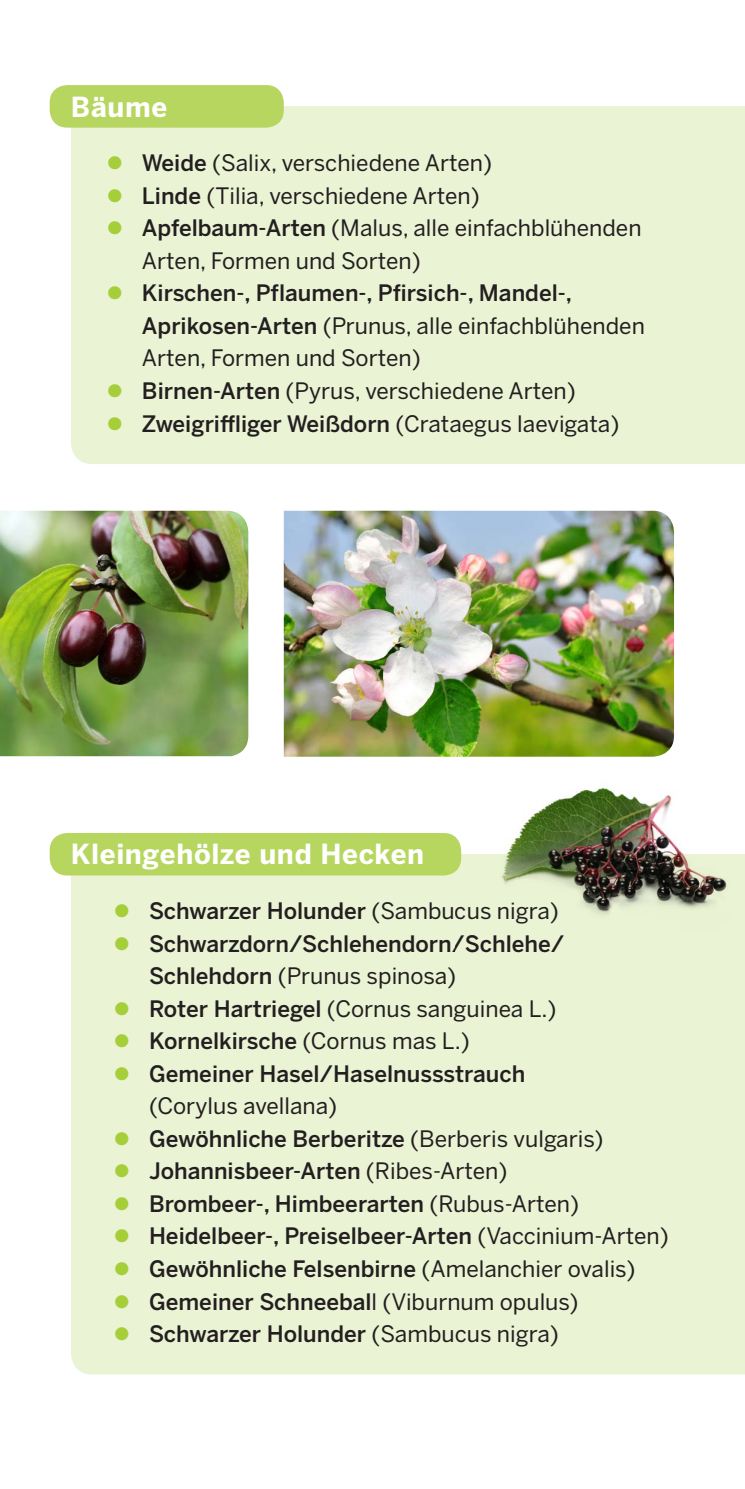
<style>
.page{position:relative;width:745px;height:1489px;background:#fff}
.page>*{position:absolute;margin:0;border:0;box-sizing:border-box;transform-origin:0 0}
.t1{font:700 27.5px "Benton Sans";letter-spacing:.02em;color:#fff}
.t2{font:500 22.5px/32.5px "Benton Sans";color:#231f20}
.t3{font:22.5px/32.5px "Benton Sans";color:#231f20}
.s1{color:#a6ce39}
.s2{font-weight:500}
.s3{font-weight:400}
</style>
<div class="page">
<img style="left:283px;top:510px;width:390px;height:246px">
<div style="left:71px;top:106px;width:673px;height:358px;background:#eaf3d4"></div>
<div style="left:50px;top:85px;width:233px;height:43px;background:#b6d65f;border-radius:17px"></div>
<div style="left:71px;top:854px;width:673px;height:520px;background:#eaf3d4"></div>
<div style="left:50px;top:833px;width:411px;height:42px;background:#b6d65f;border-radius:17px"></div>
<img style="left:457px;top:788px;width:283px;height:162px">
<img style="left:0;top:510px;width:248px;height:246px">
<p class="t1" style="left:71px;top:90px;width:98px">Bäume</p>
<p class="t3" style="left:106px;top:147px;width:387px"><span class="s1">●</span> <span class="s2">Weide</span> (Salix, verschiedene Arten)</p>
<p class="t3" style="left:106px;top:179px;width:374px"><span class="s1">●</span> <span class="s2">Linde</span> (Tilia, verschiedene Arten)</p>
<p class="t3" style="left:142px;top:212px;width:501px;text-indent:-35px"><span class="s1">●</span> <span class="s2">Apfelbaum-Arten</span> (Malus, alle einfachblühenden<br>Arten, Formen und Sorten)</p>
<p class="t2" style="left:142px;top:277px;width:504px;text-indent:-35px"><span class="s1">●</span> Kirschen-, Pflaumen-, Pfirsich-, Mandel-,<br>Aprikosen-Arten <span class="s3">(Prunus, alle einfachblühenden<br>Arten, Formen und Sorten)</span></p>
<p class="t3" style="left:106px;top:374px;width:470px"><span class="s1">●</span> <span class="s2">Birnen-Arten</span> (Pyrus, verschiedene Arten)</p>
<p class="t2" style="left:106px;top:407px;width:514px"><span class="s1">●</span> Zweigriffliger Weißdorn <span class="s3">(Crataegus laevigata)</span></p>
<p class="t1" style="left:71px;top:838px;width:354px">Kleingehölze und Hecken</p>
<p class="t2" style="left:113px;top:894px;width:446px"><span class="s1">●</span> Schwarzer Holunder <span class="s3">(Sambucus nigra)</span></p>
<p class="t2" style="left:149px;top:927px;width:416px;text-indent:-35px"><span class="s1">●</span> Schwarzdorn/Schlehendorn/Schlehe/<br>Schlehdorn <span class="s3">(Prunus spinosa)</span></p>
<p class="t3" style="left:113px;top:992px;width:444px"><span class="s1">●</span> <span class="s2">Roter Hartriegel</span> (Cornus sanguinea L.)</p>
<p class="t2" style="left:113px;top:1024px;width:357px"><span class="s1">●</span> Kornelkirsche <span class="s3">(Cornus mas L.)</span></p>
<p class="t2" style="left:149px;top:1057px;width:377px;text-indent:-35px"><span class="s1">●</span> Gemeiner Hasel/Haselnussstrauch <span class="s3">(Corylus avellana)</span></p>
<p class="t2" style="left:113px;top:1122px;width:491px"><span class="s1">●</span> Gewöhnliche Berberitze <span class="s3">(Berberis vulgaris)</span></p>
<p class="t2" style="left:113px;top:1154px;width:395px"><span class="s1">●</span> Johannisbeer-Arten <span class="s3">(Ribes-Arten)</span></p>
<p class="t2" style="left:113px;top:1187px;width:467px"><span class="s1">●</span> Brombeer-, Himbeerarten <span class="s3">(Rubus-Arten)</span></p>
<p class="t2" style="left:113px;top:1219px;width:556px"><span class="s1">●</span> Heidelbeer-, Preiselbeer-Arten <span class="s3">(Vaccinium-Arten)</span></p>
<p class="t2" style="left:113px;top:1252px;width:523px"><span class="s1">●</span> Gewöhnliche Felsenbirne <span class="s3">(Amelanchier ovalis)</span></p>
<p class="t2" style="left:113px;top:1284px;width:466px"><span class="s1">●</span> Gemeiner Schneebal<span class="s3">l (Viburnum opulus)</span></p>
<p class="t2" style="left:113px;top:1317px;width:446px"><span class="s1">●</span> Schwarzer Holunder <span class="s3">(Sambucus nigra)</span></p>
</div>
